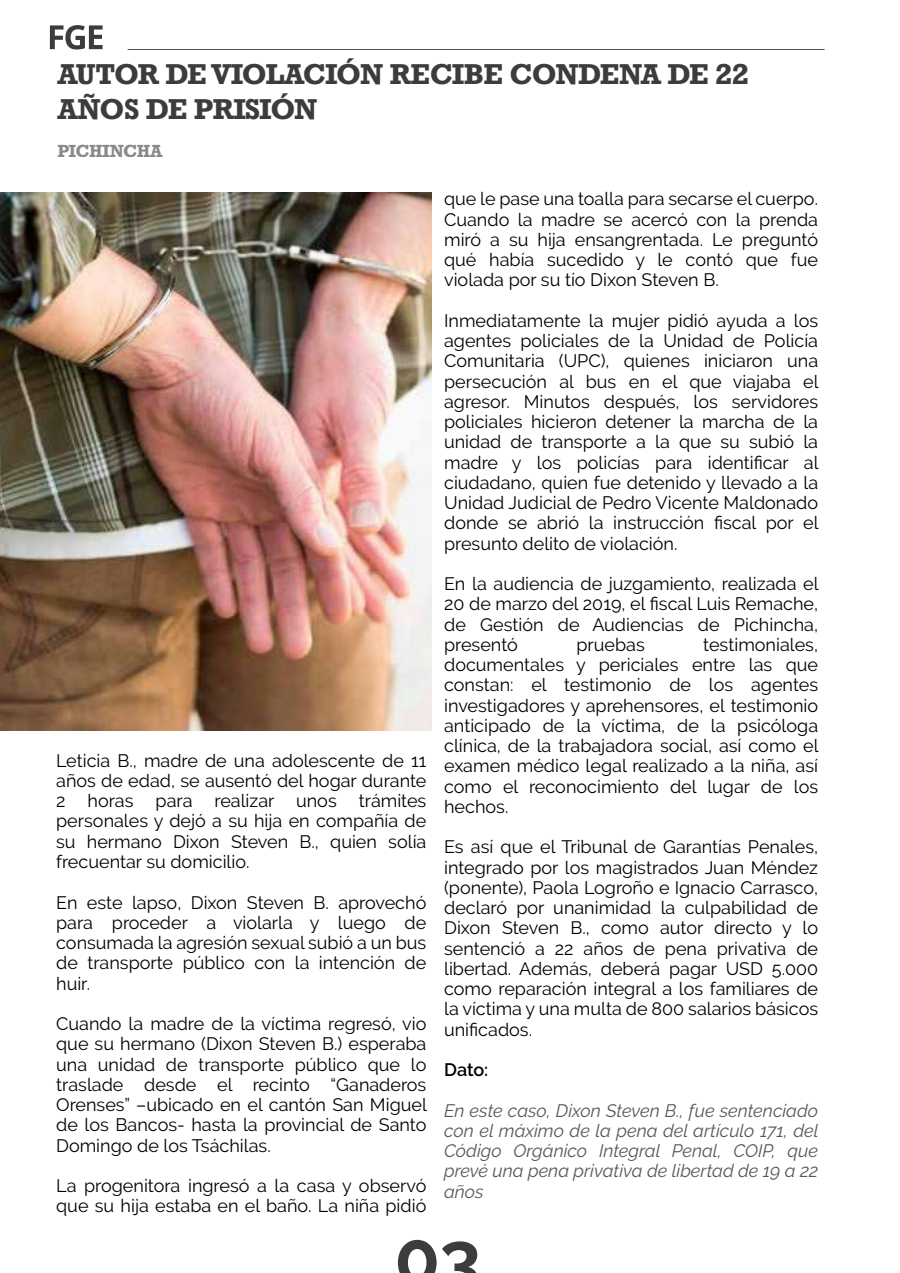
<style>
.page{position:relative;width:900px;height:1273px;background:#fff}
.page>*{position:absolute;margin:0;border:0;box-sizing:border-box;transform-origin:0 0}
.t1{font:700 75px "Raleway";color:#3c3c3b}
.t2{font:700 27px/35.2px "Rockwell";letter-spacing:-.035em;color:#3c3c3b}
.t3{font:18px/20.2px "Raleway";color:#000;text-align:justify}
.t4{font:italic 18px/20.2px "Raleway";color:#575756;text-align:justify}
.t5{font:600 18px "Raleway";color:#000}
.t6{font:700 16.5px "Rockwell";letter-spacing:-.015em;color:#3c3c3b}
</style>
<div class="page">
<hr style="left:128px;top:49px;width:697px;height:1px;background:#575756">
<svg style="left:50px;top:25px;width:53px;height:24px"></svg>
<img style="left:0;top:193px;width:431px;height:537px">
<h2 class="t2" style="left:58px;top:56px;width:693px">AUTOR DE VIOLACIÓN RECIBE CONDENA DE 22<br>AÑOS DE PRISIÓN</h2>
<p class="t6" style="left:57px;top:140px;width:107px">PICHINCHA</p>
<p class="t3" style="left:444px;top:189px;width:376px">que le pase una toalla para secarse el cuerpo.<br>Cuando la madre se acercó con la prenda miró a su hija ensangrentada. Le preguntó qué había sucedido y le contó que fue violada por su tío Dixon Steven B.</p>
<p class="t3" style="left:444px;top:310px;width:376px">Inmediatamente la mujer pidió ayuda a los agentes policiales de la Unidad de Policía Comunitaria (UPC), quienes iniciaron una persecución al bus en el que viajaba el agresor. Minutos después, los servidores policiales hicieron detener la marcha de la unidad de transporte a la que su subió la madre y los policías para identificar al ciudadano, quien fue detenido y llevado a la Unidad Judicial de Pedro Vicente Maldonado donde se abrió la instrucción fiscal por el presunto delito de violación.</p>
<p class="t3" style="left:444px;top:574px;width:376px">En la audiencia de juzgamiento, realizada el 20 de marzo del 2019, el fiscal Luis Remache, de Gestión de Audiencias de Pichincha, presentó</p>
<p class="t3" style="left:444px;top:634px;width:376px;text-indent:259px">testimoniales, documentales y periciales entre las que constan: el testimonio de los agentes investigadores y aprehensores, el testimonio anticipado de la víctima, de la psicóloga clínica, de la trabajadora social, así como el examen médico legal realizado a la niña, así como el reconocimiento del lugar de los hechos.</p>
<p class="t3" style="left:444px;top:837px;width:376px">Es así que el Tribunal de Garantías Penales, integrado por los magistrados Juan Méndez (ponente), Paola Logroño e Ignacio Carrasco, declaró por unanimidad la culpabilidad de Dixon Steven B., como autor directo y lo sentenció a 22 años de pena privativa de libertad. Además, deberá pagar USD 5.000 como reparación integral a los familiares de la víctima y una multa de 800 salarios básicos unificados.</p>
<p class="t5" style="left:444px;top:1059px;width:46px">Dato:</p>
<p class="t4" style="left:444px;top:1100px;width:376px">En este caso, Dixon Steven B., fue sentenciado con el máximo de la pena del artículo 171, del Código Orgánico Integral Penal, COIP, que prevé una pena privativa de libertad de 19 a 22 años</p>
<p class="t3" style="left:576px;top:634px;width:70px">pruebas</p>
<p class="t3" style="left:56px;top:750px;width:372px">Leticia B., madre de una adolescente de 11 años de edad, se ausentó del hogar durante 2 horas para realizar unos trámites personales y dejó a su hija en compañía de su hermano Dixon Steven B., quien solía frecuentar su domicilio.</p>
<p class="t3" style="left:56px;top:892px;width:372px">En este lapso, Dixon Steven B. aprovechó para proceder a violarla y luego de consumada la agresión sexual subió a un bus de transporte público con la intención de huir.</p>
<p class="t3" style="left:56px;top:1013px;width:372px">Cuando la madre de la víctima regresó, vio que su hermano (Dixon Steven B.) esperaba una unidad de transporte público que lo traslade desde el recinto “Ganaderos Orenses” –ubicado en el cantón San Miguel de los Bancos- hasta la provincial de Santo Domingo de los Tsáchilas.</p>
<p class="t3" style="left:56px;top:1175px;width:372px">La progenitora ingresó a la casa y observó que su hija estaba en el baño. La niña pidió</p>
<h1 class="t1" style="left:394px;top:1215px;width:88px">03</h1>
</div>
